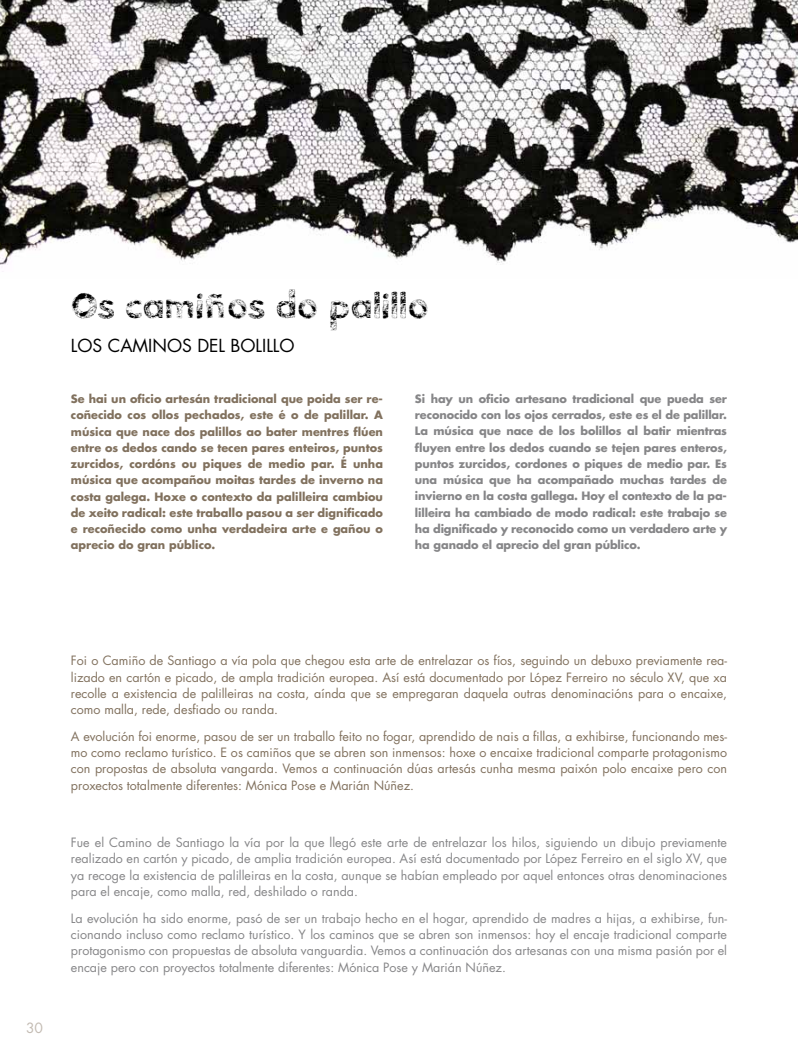
<style>
.page{position:relative;width:798px;height:1063px;background:#fff}
.page>*{position:absolute;margin:0;border:0;box-sizing:border-box;transform-origin:0 0}
.t1{font:35px "Vidas Secas";color:#000}
.t2{font:17.5px "Futura";color:#000}
.t3{font:13.75px "Futura";color:#c3bbb2}
.t4{font:12.5px/16.2px "Futura";color:#868688;text-align:justify}
.t5{font:12.5px/16.2px "Futura";color:#81715e;text-align:justify}
.t6{font:700 11.25px/16.2px "Futura";letter-spacing:-.01em;color:#868688;text-align:justify}
.t7{font:700 11.25px/16.2px "Futura";color:#81715e;text-align:justify}
</style>
<div class="page">
<img style="left:0;top:0;width:797px;height:272px">
<h1 class="t1" style="left:71px;top:283px;width:359px">Os camiños do palillo</h1>
<h2 class="t2" style="left:71px;top:333px;width:225px">LOS CAMINOS DEL BOLILLO</h2>
<p class="t7" style="left:71px;top:390px;width:313px">Se hai un oficio artesán tradicional que poida ser re&shy;coñecido cos ollos pechados, este é o de palillar. A música que nace dos palillos ao bater mentres flúen entre os dedos cando se tecen pares enteiros, puntos zurcidos, cordóns ou piques de medio par. É unha música que acompañou moitas tardes de inverno na costa galega. Hoxe o contexto da palilleira cambiou de xeito radical: este traballo pasou a ser dignificado e recoñecido como unha verdadeira arte e gañou o aprecio do gran público.</p>
<p class="t6" style="left:415px;top:390px;width:313px">Si hay un oficio artesano tradicional que pueda ser reconocido con los ojos cerrados, este es el de palillar.<br>La música que nace de los bolillos al batir mientras fluyen entre los dedos cuando se tejen pares enteros, puntos zurcidos, cordones o piques de medio par. Es una música que ha acompañado muchas tardes de invierno en la costa gallega. Hoy el contexto de la pa&shy;lilleira ha cambiado de modo radical: este trabajo se ha dignificado y reconocido como un verdadero arte y ha ganado el aprecio del gran público.</p>
<p class="t3" style="left:26px;top:1018px;width:18px">30</p>
<p class="t5" style="left:71px;top:652px;width:657px">Foi o Camiño de Santiago a vía pola que chegou esta arte de entrelazar os fíos, seguindo un debuxo previamente rea&shy;lizado en cartón e picado, de ampla tradición europea. Así está documentado por López Ferreiro no século XV, que xa recolle a existencia de palilleiras na costa, aínda que se empregaran daquela outras denominacións para o encaixe, como malla, rede, desfiado ou randa.</p>
<p class="t5" style="left:71px;top:728px;width:657px">A evolución foi enorme, pasou de ser un traballo feito no fogar, aprendido de nais a fillas, a exhibirse, funcionando mes&shy;mo como reclamo turístico. E os camiños que se abren son inmensos: hoxe o encaixe tradicional comparte protagonismo con propostas de absoluta vangarda. Vemos a continuación dúas artesás cunha mesma paixón polo encaixe pero con proxectos totalmente diferentes: Mónica Pose e Marián Núñez.</p>
<p class="t4" style="left:71px;top:834px;width:657px">Fue el Camino de Santiago la vía por la que llegó este arte de entrelazar los hilos, siguiendo un dibujo previamente realizado en cartón y picado, de amplia tradición europea. Así está documentado por López Ferreiro en el siglo XV, que ya recoge la existencia de palilleiras en la costa, aunque se habían empleado por aquel entonces otras denominaciones para el encaje, como malla, red, deshilado o randa.</p>
<p class="t4" style="left:71px;top:910px;width:657px">La evolución ha sido enorme, pasó de ser un trabajo hecho en el hogar, aprendido de madres a hijas, a exhibirse, fun&shy;cionando incluso como reclamo turístico. Y los caminos que se abren son inmensos: hoy el encaje tradicional comparte protagonismo con propuestas de absoluta vanguardia. Vemos a continuación dos artesanas con una misma pasión por el encaje pero con proyectos totalmente diferentes: Mónica Pose y Marián Núñez.</p>
</div>
